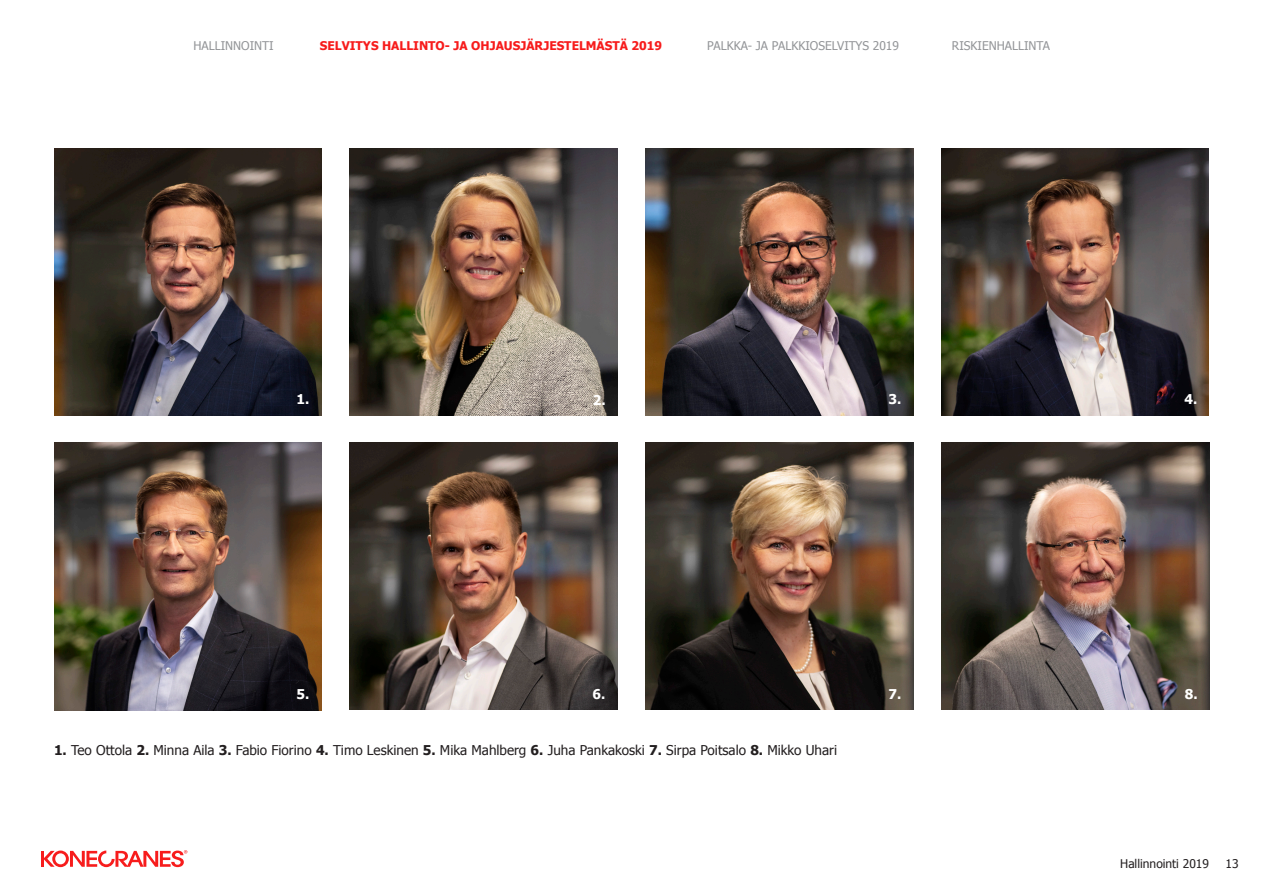
<style>
.page{position:relative;width:1263px;height:893px;background:#fff}
.page>*{position:absolute;margin:0;border:0;box-sizing:border-box;transform-origin:0 0}
.t1{font:13.5px "Tahoma";color:#231f20}
.t2{font:700 13.5px "Tahoma";color:#fff}
.t3{font:12px "Tahoma";color:#939598}
.t4{font:700 12px "Tahoma";color:#f71c1c}
.t5{font:12px "Tahoma";color:#231f20}
.s1{font-weight:700}
</style>
<div class="page">
<img style="left:54px;top:148px;width:268px;height:268px">
<img style="left:350px;top:442px;width:268px;height:268px">
<img style="left:645px;top:148px;width:268px;height:268px">
<img style="left:942px;top:442px;width:267px;height:268px">
<img style="left:54px;top:442px;width:268px;height:268px">
<img style="left:646px;top:442px;width:268px;height:268px">
<img style="left:941px;top:148px;width:268px;height:268px">
<img style="left:350px;top:148px;width:267px;height:268px">
<hr style="left:41px;top:851px;width:3px;height:16px;background:#f71c1c">
<svg style="left:44px;top:850px;width:143px;height:17px"></svg>
<p class="t3" style="left:193px;top:38px;width:82px">HALLINNOINTI</p>
<p class="t4" style="left:320px;top:38px;width:344px">SELVITYS HALLINTO- JA OHJAUSJÄRJESTELMÄSTÄ 2019</p>
<p class="t3" style="left:707px;top:38px;width:193px">PALKKA- JA PALKKIOSELVITYS 2019</p>
<p class="t3" style="left:952px;top:38px;width:100px">RISKIENHALLINTA</p>
<p class="t2" style="left:297px;top:390px;width:14px">1.</p>
<p class="t2" style="left:888px;top:390px;width:14px">3.</p>
<p class="t2" style="left:593px;top:391px;width:14px">2.</p>
<p class="t2" style="left:1184px;top:390px;width:14px">4.</p>
<p class="t2" style="left:296px;top:684px;width:14px">5.</p>
<p class="t2" style="left:888px;top:685px;width:14px">7.</p>
<p class="t2" style="left:1185px;top:685px;width:14px">8.</p>
<p class="t2" style="left:593px;top:685px;width:14px">6.</p>
<p class="t1" style="left:54px;top:741px;width:785px"><span class="s1">1.</span> Teo Ottola <span class="s1">2.</span> Minna Aila <span class="s1">3.</span> Fabio Fiorino <span class="s1">4.</span> Timo Leskinen <span class="s1">5.</span> Mika Mahlberg <span class="s1">6.</span> Juha Pankakoski <span class="s1">7.</span> Sirpa Poitsalo <span class="s1">8.</span> Mikko Uhari</p>
<p class="t5" style="left:1120px;top:856px;width:90px">Hallinnointi 2019</p>
<p class="t5" style="left:1225px;top:856px;width:15px">13</p>
</div>
